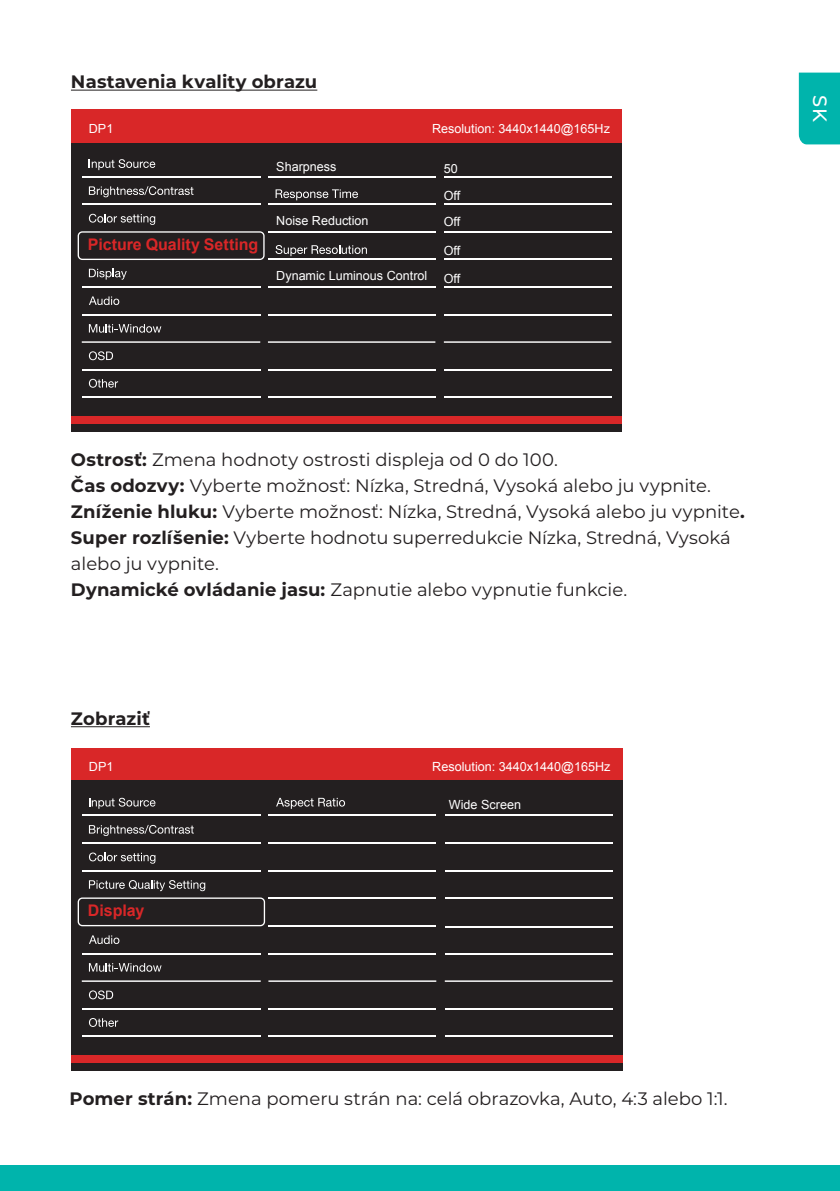
<style>
.page{position:relative;width:840px;height:1191px;background:#fff}
.page>*{position:absolute;margin:0;border:0;box-sizing:border-box;transform-origin:0 0}
.t1{font:500 19.4px "Montserrat";color:#fff}
.t2{font:18px/26px "Montserrat";color:#231f20}
.t3{font:700 18px "Montserrat";letter-spacing:.005em;color:#231f20}
.t4{font:700 16px "Arial";color:#d92728}
.t5{font:12.6px "Arial";color:#fff}
.s1{font-weight:700}
</style>
<div class="page">
<div style="left:0;top:1165px;width:839px;height:26px;background:#00b4ac"></div>
<hr style="left:71px;top:90px;width:246px;height:1px;background:#231f20">
<hr style="left:71px;top:726px;width:79px;height:1px;background:#231f20">
<div style="left:71px;top:110px;width:550px;height:314px;background:#d92728"></div>
<div style="left:71px;top:143px;width:550px;height:273px;background:#231f20"></div>
<hr style="left:82px;top:203px;width:178px;height:2px;background:#fff">
<hr style="left:82px;top:176px;width:178px;height:1px;background:#fff">
<hr style="left:82px;top:286px;width:178px;height:2px;background:#fff">
<hr style="left:82px;top:314px;width:178px;height:1px;background:#fff">
<svg style="left:82px;top:341px;width:178px;height:2px"></svg>
<hr style="left:82px;top:369px;width:178px;height:1px;background:#fff">
<hr style="left:268px;top:176px;width:167px;height:1px;background:#fff">
<hr style="left:268px;top:259px;width:167px;height:1px;background:#fff">
<hr style="left:268px;top:231px;width:167px;height:2px;background:#fff">
<hr style="left:268px;top:203px;width:167px;height:2px;background:#fff">
<hr style="left:268px;top:286px;width:167px;height:2px;background:#fff">
<hr style="left:268px;top:314px;width:167px;height:1px;background:#fff">
<svg style="left:268px;top:341px;width:167px;height:2px"></svg>
<hr style="left:268px;top:369px;width:167px;height:1px;background:#fff">
<hr style="left:443px;top:231px;width:168px;height:1px;background:#fff">
<hr style="left:443px;top:203px;width:168px;height:2px;background:#fff">
<hr style="left:443px;top:176px;width:168px;height:1px;background:#fff">
<hr style="left:443px;top:259px;width:168px;height:1px;background:#fff">
<hr style="left:443px;top:286px;width:168px;height:2px;background:#fff">
<hr style="left:443px;top:314px;width:168px;height:1px;background:#fff">
<svg style="left:443px;top:341px;width:168px;height:2px"></svg>
<hr style="left:443px;top:369px;width:168px;height:1px;background:#fff">
<div style="left:78px;top:231px;width:186px;height:29px;border:1px solid #fff;border-radius:4px"></div>
<svg style="left:89px;top:159px;width:66px;height:11px"></svg>
<svg style="left:89px;top:186px;width:104px;height:11px"></svg>
<svg style="left:89px;top:214px;width:66px;height:11px"></svg>
<hr style="left:82px;top:396px;width:178px;height:2px;background:#fff">
<hr style="left:268px;top:396px;width:167px;height:2px;background:#fff">
<hr style="left:443px;top:396px;width:168px;height:2px;background:#fff">
<svg style="left:89px;top:269px;width:38px;height:11px"></svg>
<svg style="left:89px;top:296px;width:30px;height:9px"></svg>
<svg style="left:89px;top:324px;width:72px;height:9px"></svg>
<svg style="left:89px;top:351px;width:24px;height:9px"></svg>
<svg style="left:89px;top:379px;width:29px;height:9px"></svg>
<svg style="left:275px;top:189px;width:83px;height:11px"></svg>
<svg style="left:275px;top:245px;width:92px;height:11px"></svg>
<div style="left:71px;top:424px;width:550px;height:7px;background:#231f20"></div>
<div style="left:71px;top:748px;width:551px;height:315px;background:#d92728"></div>
<div style="left:71px;top:780px;width:551px;height:275px;background:#231f20"></div>
<hr style="left:82px;top:842px;width:178px;height:1px;background:#fff">
<hr style="left:82px;top:870px;width:178px;height:1px;background:#fff">
<hr style="left:82px;top:814px;width:178px;height:2px;background:#fff">
<hr style="left:82px;top:952px;width:178px;height:2px;background:#fff">
<svg style="left:82px;top:980px;width:178px;height:2px"></svg>
<hr style="left:82px;top:1008px;width:178px;height:1px;background:#fff">
<hr style="left:268px;top:842px;width:168px;height:1px;background:#fff">
<hr style="left:268px;top:814px;width:168px;height:2px;background:#fff">
<hr style="left:268px;top:870px;width:168px;height:1px;background:#fff">
<hr style="left:268px;top:897px;width:168px;height:2px;background:#fff">
<hr style="left:268px;top:925px;width:168px;height:1px;background:#fff">
<hr style="left:268px;top:952px;width:168px;height:2px;background:#fff">
<svg style="left:268px;top:980px;width:168px;height:2px"></svg>
<hr style="left:268px;top:1008px;width:168px;height:1px;background:#fff">
<hr style="left:444px;top:842px;width:168px;height:1px;background:#fff">
<hr style="left:444px;top:814px;width:168px;height:1px;background:#fff">
<hr style="left:444px;top:870px;width:168px;height:1px;background:#fff">
<hr style="left:444px;top:952px;width:168px;height:2px;background:#fff">
<hr style="left:444px;top:926px;width:168px;height:1px;background:#fff">
<hr style="left:444px;top:897px;width:168px;height:2px;background:#fff">
<svg style="left:444px;top:980px;width:168px;height:2px"></svg>
<hr style="left:444px;top:1008px;width:168px;height:1px;background:#fff">
<div style="left:78px;top:897px;width:187px;height:29px;border:1px solid #fff;border-radius:4px"></div>
<svg style="left:89px;top:797px;width:66px;height:11px"></svg>
<svg style="left:89px;top:825px;width:105px;height:11px"></svg>
<svg style="left:89px;top:852px;width:66px;height:11px"></svg>
<svg style="left:89px;top:880px;width:116px;height:11px"></svg>
<hr style="left:82px;top:1035px;width:178px;height:2px;background:#fff">
<hr style="left:268px;top:1035px;width:168px;height:2px;background:#fff">
<hr style="left:444px;top:1035px;width:168px;height:2px;background:#fff">
<svg style="left:89px;top:935px;width:29px;height:9px"></svg>
<svg style="left:89px;top:963px;width:72px;height:8px"></svg>
<svg style="left:89px;top:990px;width:24px;height:9px"></svg>
<svg style="left:89px;top:1018px;width:29px;height:9px"></svg>
<svg style="left:276px;top:798px;width:69px;height:11px"></svg>
<div style="left:71px;top:1063px;width:551px;height:8px;background:#231f20"></div>
<div style="left:798px;top:73px;width:41px;height:71px;background:#00b4ac"></div>
<p class="t3" style="left:71px;top:69px;width:248px">Nastavenia kvality obrazu</p>
<p class="t5" style="left:89px;top:120px;width:26px">DP1</p>
<p class="t5" style="left:432px;top:120px;width:179px">Resolution: 3440x1440@165Hz</p>
<p class="t4" style="left:88px;top:234px;width:172px">Picture Quality Setting</p>
<p class="t5" style="left:276px;top:159px;width:62px">Sharpness</p>
<p class="t5" style="left:276px;top:213px;width:94px">Noise Reduction</p>
<p class="t5" style="left:276px;top:267px;width:152px">Dynamic Luminous Control</p>
<p class="t5" style="left:443px;top:160px;width:15px">50</p>
<p class="t5" style="left:443px;top:187px;width:18px">Off</p>
<p class="t5" style="left:443px;top:213px;width:18px">Off</p>
<p class="t5" style="left:443px;top:242px;width:18px">Off</p>
<p class="t5" style="left:443px;top:270px;width:18px">Off</p>
<p class="t2" style="left:71px;top:446px;width:488px"><span class="s1">Ostrosť:</span> Zmena hodnoty ostrosti displeja od 0 do 100.</p>
<p class="t2" style="left:71px;top:472px;width:641px"><span class="s1">Čas odozvy:</span> Vyberte možnosť: Nízka, Stredná, Vysoká alebo ju vypnite.</p>
<p class="t2" style="left:71px;top:498px;width:675px"><span class="s1">Zníženie hluku:</span> Vyberte možnosť: Nízka, Stredná, Vysoká alebo ju vypnite<span class="s1">.</span></p>
<p class="t2" style="left:71px;top:524px;width:661px"><span class="s1">Super rozlíšenie:</span> Vyberte hodnotu superredukcie Nízka, Stredná, Vysoká alebo ju vypnite.</p>
<p class="t2" style="left:71px;top:576px;width:557px"><span class="s1">Dynamické ovládanie jasu:</span> Zapnutie alebo vypnutie funkcie.</p>
<p class="t3" style="left:71px;top:705px;width:80px">Zobraziť</p>
<p class="t5" style="left:89px;top:758px;width:26px">DP1</p>
<p class="t5" style="left:432px;top:758px;width:180px">Resolution: 3440x1440@165Hz</p>
<p class="t4" style="left:88px;top:900px;width:58px">Display</p>
<p class="t5" style="left:448px;top:796px;width:74px">Wide Screen</p>
<p class="t1" style="left:833px;top:95px;width:28px;rotate:90deg">SK</p>
<p class="t2" style="left:69px;top:1085px;width:659px"><span class="s1">Pomer strán:</span> Zmena pomeru strán na: celá obrazovka, Auto, 4:3 alebo 1:1.</p>
</div>
